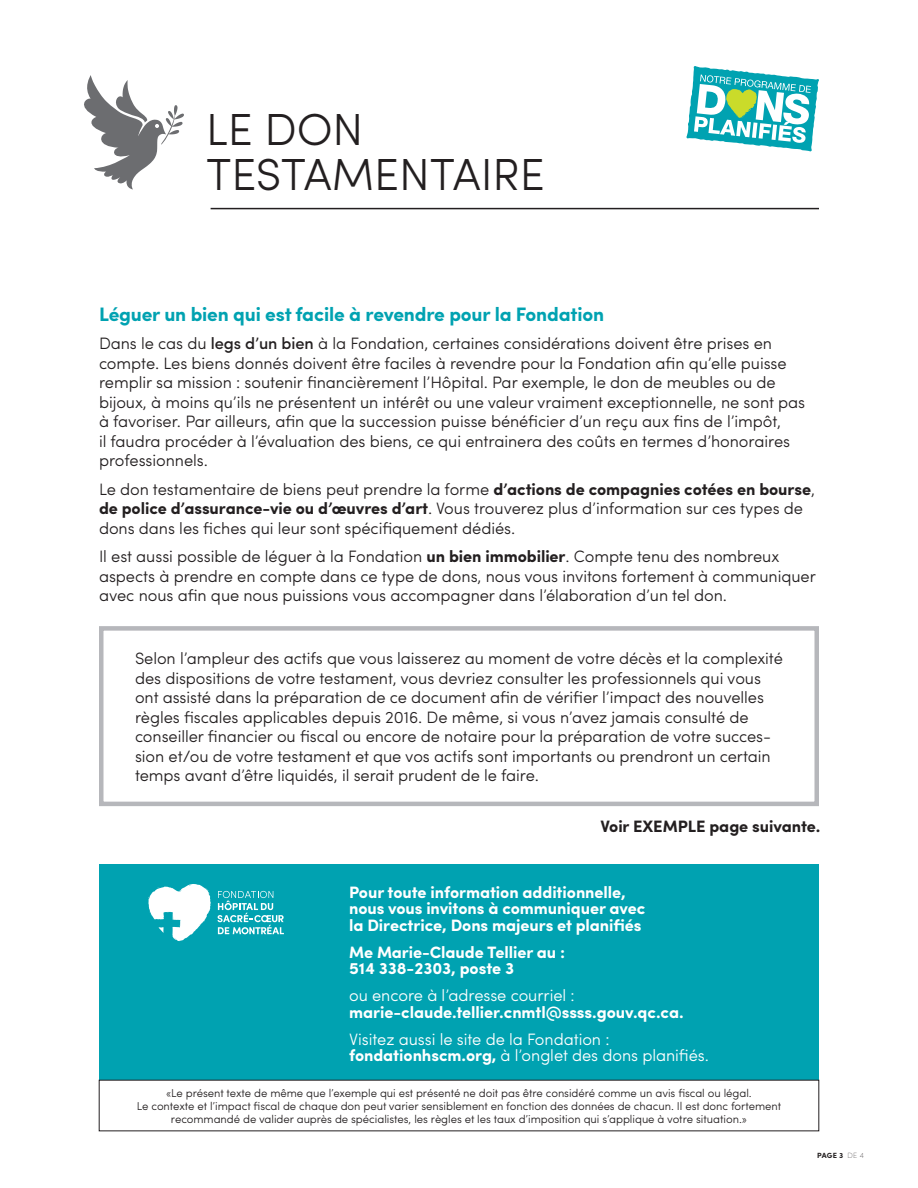
<style>
.page{position:relative;width:918px;height:1188px;background:#fff}
.page>*{position:absolute;margin:0;border:0;box-sizing:border-box;transform-origin:0 0}
.Texte{font:300 45px/45px "Sofia Pro";letter-spacing:-.005em;color:#231f20}
.Sous-titres{font:700 19.5px "Sofia Pro";letter-spacing:-.01em;color:#00a2b1}
.Texte-2{font:300 16.5px/19.5px "Sofia Pro";letter-spacing:-.005em;color:#231f20}
.Texte-3{font:700 16.5px/16.5px "Sofia Pro";letter-spacing:-.005em;color:#fff}
.Texte-4{font:300 16.5px/16.5px "Sofia Pro";letter-spacing:-.005em;color:#fff}
.Texte-5{font:700 16.5px "Sofia Pro";letter-spacing:-.005em;color:#231f20}
.Texte-6{font:300 11.4px/12.9px "Sofia Pro";letter-spacing:-.005em;color:#231f20;text-align:center}
.t1{font:700 7.5px "Sofia Pro";color:#231f20}
.s1{font-weight:500}
.s2{font-weight:700}
.s3{font-weight:300}
.s4{font-weight:200}
</style>
<div class="page">
<div style="left:99px;top:864px;width:720px;height:216px;background:#00a2b1"></div>
<svg style="left:218px;top:891px;width:66px;height:43px"></svg>
<svg style="left:148px;top:884px;width:63px;height:57px"></svg>
<div style="left:99px;top:626px;width:720px;height:180px;border:4px solid #b6b7bb"></div>
<svg style="left:84px;top:75px;width:100px;height:114px"></svg>
<svg style="left:686px;top:66px;width:133px;height:86px"></svg>
<hr style="left:211px;top:208px;width:608px;height:1px;background:#231f20">
<p class="Texte" style="left:206px;top:104px;width:340px">LE DON<br>TESTAMENTAIRE</p>
<p class="Sous-titres" style="left:99px;top:299px;width:507px">Léguer un bien qui est facile à revendre pour la Fondation</p>
<p class="Texte-2" style="left:99px;top:333px;width:708px">Dans le cas du <span class="s1">legs d’un bien</span> à la Fondation, certaines considérations doivent être prises en compte. Les biens donnés doivent être faciles à revendre pour la Fondation afin qu’elle puisse remplir sa mission : soutenir financièrement l’Hôpital. Par exemple, le don de meubles ou de bijoux, à moins qu’ils ne présentent un intérêt ou une valeur vraiment exceptionnelle, ne sont pas à favoriser. Par ailleurs, afin que la succession puisse bénéficier d’un reçu aux fins de l’impôt,<br>il faudra procéder à l’évaluation des biens, ce qui entrainera des coûts en termes d’honoraires professionnels.</p>
<p class="Texte-2" style="left:99px;top:478px;width:718px">Le don testamentaire de biens peut prendre la forme <span class="s2">d’actions de compagnies cotées en bourse</span>, <span class="s2">de police d’assurance-vie ou d’œuvres d’art</span>. Vous trouverez plus d’information sur ces types de dons dans les fiches qui leur sont spécifiquement dédiés.</p>
<p class="Texte-2" style="left:99px;top:546px;width:718px">Il est aussi possible de léguer à la Fondation <span class="s2">un bien immobilier</span>. Compte tenu des nombreux aspects à prendre en compte dans ce type de dons, nous vous invitons fortement à communiquer avec nous afin que nous puissions vous accompagner dans l’élaboration d’un tel don.</p>
<p class="Texte-2" style="left:135px;top:648px;width:649px">Selon l’ampleur des actifs que vous laisserez au moment de votre décès et la complexité des dispositions de votre testament, vous devriez consulter les professionnels qui vous ont assisté dans la préparation de ce document afin de vérifier l’impact des nouvelles règles fiscales applicables depuis 2016. De même, si vous n’avez jamais consulté de conseiller financier ou fiscal ou encore de notaire pour la préparation de votre succes&shy;sion et/ou de votre testament et que vos actifs sont importants ou prendront un certain temps avant d’être liquidés, il serait prudent de le faire.</p>
<p class="Texte-5" style="left:601px;top:814px;width:221px">Voir EXEMPLE page suivante.</p>
<p class="Texte-3" style="left:349px;top:883px;width:298px">Pour toute information additionnelle, nous vous invitons à communiquer avec la Directrice, Dons majeurs et planifiés</p>
<p class="Texte-3" style="left:349px;top:943px;width:217px">Me Marie-Claude Tellier au :<br>514 338-2303, poste 3</p>
<p class="Texte-3" style="left:349px;top:986px;width:336px"><span class="s3">ou encore à l’adresse courriel : </span>marie-claude.tellier.cnmtl@ssss.gouv.qc.ca.</p>
<p class="Texte-4" style="left:349px;top:1030px;width:361px">Visitez aussi le site de la Fondation : <span class="s2">fondationhscm.org,</span> à l’onglet des dons planifiés.</p>
<p class="Texte-6" style="left:137px;top:1086px;width:646px">«Le présent texte de même que l’exemple qui est présenté ne doit pas être considéré comme un avis fiscal ou légal.<br>Le contexte et l’impact fiscal de chaque don peut varier sensiblement en fonction des données de chacun. Il est donc fortement recommandé de valider auprès de spécialistes, les règles et les taux d’imposition qui s’applique à votre situation.»</p>
<p class="t1" style="left:817px;top:1149px;width:48px">PAGE 3 <span class="s4">DE 4</span></p>
</div>
